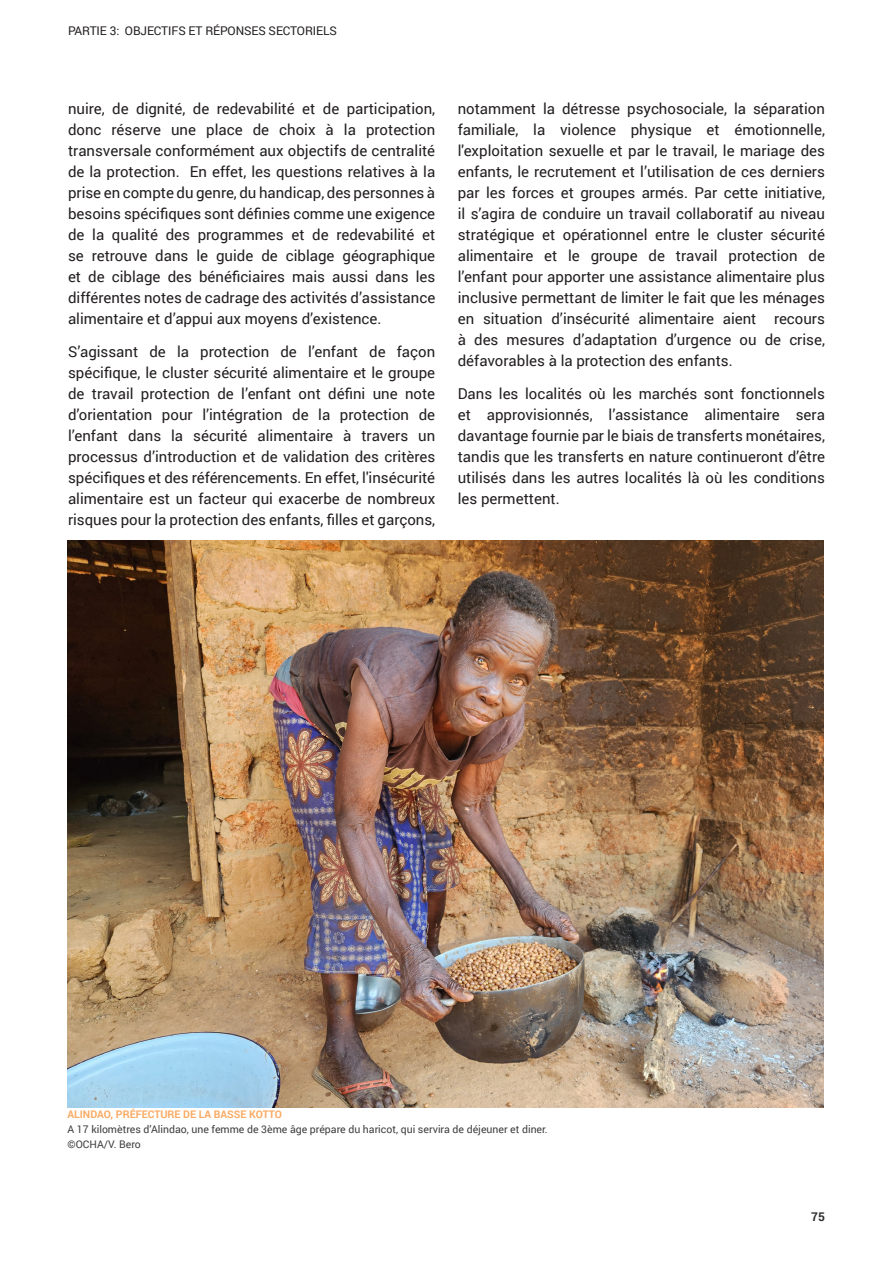
<style>
.page{position:relative;width:893px;height:1263px;background:#fff}
.page>*{position:absolute;margin:0;border:0;box-sizing:border-box;transform-origin:0 0}
.Text_Body{font:15px/21px "Roboto";color:#231f20;text-align:justify}
.t1{font:12px "Roboto";letter-spacing:-.01em;color:#231f20}
.t2{font:700 12px "Roboto";color:#312f30}
.Caption_title_left_a{font:10.5px "Roboto";color:#3e3e3f}
.Caption_title_left_a-2{font:700 10.5px "Roboto";color:#faab64}
</style>
<div class="page">
<img style="left:68px;top:540px;width:756px;height:567px">
<p class="t1" style="left:68px;top:22px;width:270px">PARTIE 3: OBJECTIFS ET RÉPONSES SECTORIELS</p>
<p class="Text_Body" style="left:68px;top:97px;width:369px">nuire, de dignité, de redevabilité et de participation, donc réserve une place de choix à la protection transversale conformément aux objectifs de centralité de la protection. En effet, les questions relatives à la prise en compte du genre, du handicap, des personnes à besoins spécifiques sont définies comme une exigence de la qualité des programmes et de redevabilité et se retrouve dans le guide de ciblage géographique et de ciblage des bénéficiaires mais aussi dans les différentes notes de cadrage des activités d’assistance alimentaire et d’appui aux moyens d’existence.</p>
<p class="Text_Body" style="left:68px;top:341px;width:369px">S’agissant de la protection de l’enfant de façon spécifique, le cluster sécurité alimentaire et le groupe de travail protection de l’enfant ont défini une note d’orientation pour l’intégration de la protection de l’enfant dans la sécurité alimentaire à travers un processus d’introduction et de validation des critères spécifiques et des référencements. En effet, l'insécurité alimentaire est un facteur qui exacerbe de nombreux risques pour la protection des enfants, filles et garçons,</p>
<p class="Text_Body" style="left:458px;top:97px;width:369px">notamment la détresse psychosociale, la séparation familiale, la violence physique et émotionnelle, l'exploitation sexuelle et par le travail, le mariage des enfants, le recrutement et l’utilisation de ces derniers par les forces et groupes armés. Par cette initiative, il s’agira de conduire un travail collaboratif au niveau stratégique et opérationnel entre le cluster sécurité alimentaire et le groupe de travail protection de l’enfant pour apporter une assistance alimentaire plus inclusive permettant de limiter le fait que les ménages en situation d’insécurité alimentaire aient recours à des mesures d’adaptation d’urgence ou de crise, défavorables à la protection des enfants.</p>
<p class="Text_Body" style="left:458px;top:383px;width:369px">Dans les localités où les marchés sont fonctionnels et approvisionnés, l’assistance alimentaire sera davantage fournie par le biais de transferts monétaires, tandis que les transferts en nature continueront d’être utilisés dans les autres localités là où les conditions les permettent.</p>
<p class="Caption_title_left_a-2" style="left:68px;top:1107px;width:216px">ALINDAO, PRÉFECTURE DE LA BASSE KOTTO</p>
<p class="Caption_title_left_a" style="left:68px;top:1122px;width:482px">A 17 kilomètres d’Alindao, une femme de 3ème âge prépare du haricot, qui servira de déjeuner et diner.</p>
<p class="Caption_title_left_a" style="left:68px;top:1137px;width:75px">©OCHA/V. Bero</p>
<p class="t2" style="left:811px;top:1208px;width:15px">75</p>
</div>
